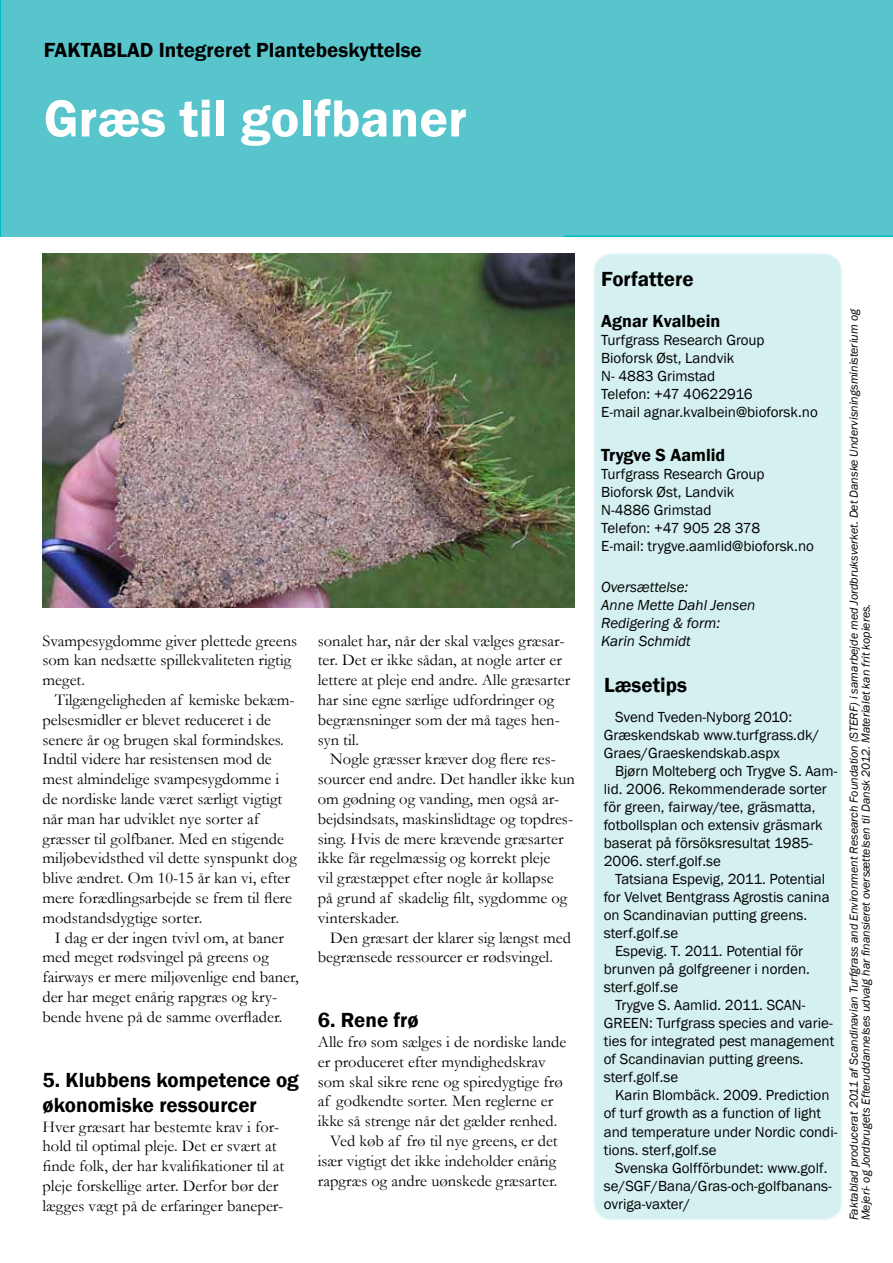
<style>
.page{position:relative;width:893px;height:1263px;background:#fff}
.page>*{position:absolute;margin:0;border:0;box-sizing:border-box;transform-origin:0 0}
.t1{font:600 54px "Franklin Gothic";color:#fff}
.t2{font:600 21px/25.2px "Franklin Gothic";color:#000}
.t3{font:600 18px "Franklin Gothic";color:#000}
.t4{font:16.5px/19.8px "Garamond";color:#000}
.t5{font:15px/18px "Franklin Gothic";color:#000}
.t6{font:italic 15px/18px "Franklin Gothic";color:#000}
.t7{font:italic 12px/12px "Franklin Gothic";color:#000}
</style>
<div class="page">
<div style="left:0;top:0;width:893px;height:237px;background:#57c5cb"></div>
<div style="left:1px;top:2px;width:562px;height:235px;background:#57c5cb"></div>
<div style="left:594px;top:254px;width:248px;height:966px;background:#d5f0f1;border-radius:18px"></div>
<div style="left:593px;top:253px;width:249px;height:967px;border:2px solid #c4e7e9;border-radius:18px"></div>
<img style="left:43px;top:253px;width:532px;height:354px">
<p class="t2" style="left:44px;top:38px;width:379px">Faktablad Integreret Plantebeskyttelse</p>
<h1 class="t1" style="left:44px;top:85px;width:425px">Græs til golfbaner</h1>
<p class="t2" style="left:601px;top:267px;width:94px">Forfattere</p>
<p class="t3" style="left:601px;top:310px;width:121px">Agnar Kvalbein</p>
<p class="t5" style="left:601px;top:332px;width:218px">Turfgrass Research Group<br>Bioforsk Øst, Landvik<br>N- 4883 Grimstad<br>Telefon: +47 40622916<br>E-mail agnar.kvalbein@bioforsk.no</p>
<p class="t3" style="left:601px;top:443px;width:126px">Trygve S Aamlid</p>
<p class="t5" style="left:601px;top:465px;width:214px">Turfgrass Research Group<br>Bioforsk Øst, Landvik<br>N-4886 Grimstad<br>Telefon: +47 905 28 378<br>E-mail: trygve.aamlid@bioforsk.no</p>
<p class="t6" style="left:601px;top:579px;width:156px">Oversættelse:<br>Anne Mette Dahl Jensen<br>Redigering &amp; form:</p>
<p class="t4" style="left:318px;top:630px;width:254px">sonalet har, når der skal vælges græsar&shy;ter. Det er ikke sådan, at nogle arter er lettere at pleje end andre. Alle græsarter har sine egne særlige udfordringer og begrænsninger som der må tages hen&shy;syn til.</p>
<p class="t4" style="left:318px;top:749px;width:259px;text-indent:12px">Nogle græsser kræver dog flere res&shy;sourcer end andre. Det handler ikke kun om gødning og vanding, men også ar&shy;bejdsindsats, maskinslidtage og topdres&shy;sing. Hvis de mere krævende græsarter ikke får regelmæssig og korrekt pleje<br>vil græstæppet efter nogle år kollapse<br>på grund af skadelig filt, sygdomme og vinterskader.</p>
<p class="t4" style="left:318px;top:927px;width:255px;text-indent:12px">Den græsart der klarer sig længst med begrænsede ressourcer er rødsvingel.</p>
<p class="t4" style="left:43px;top:630px;width:256px">Svampesygdomme giver plettede greens</p>
<p class="t6" style="left:601px;top:633px;width:91px">Karin Schmidt</p>
<p class="t4" style="left:43px;top:650px;width:250px">som kan nedsætte spillekvaliteten rigtig meget.</p>
<p class="t4" style="left:43px;top:689px;width:256px;text-indent:12px">Tilgængeligheden af kemiske bekæm&shy;pelsesmidler er blevet reduceret i de senere år og brugen skal formindskes.<br>Indtil videre har resistensen mod de mest almindelige svampesygdomme i de nordiske lande været særligt vigtigt når man har udviklet nye sorter af græsser til golfbaner. Med en stigende miljøbevidsthed vil dette synspunkt dog blive ændret. Om 10-15 år kan vi, efter mere forædlingsarbejde se frem til flere modstandsdygtige sorter.</p>
<p class="t4" style="left:43px;top:927px;width:258px;text-indent:12px">I dag er der ingen tvivl om, at baner med meget rødsvingel på greens og fairways er mere miljøvenlige end baner, der har meget enårig rapgræs og kry&shy;bende hvene på de samme overflader.</p>
<p class="t2" style="left:604px;top:672px;width:84px">Læsetips</p>
<p class="t5" style="left:604px;top:709px;width:217px;text-indent:11px">Svend Tveden-Nyborg 2010:<br>Græskendskab www.turfgrass.dk/<br>Graes/Graeskendskab.aspx</p>
<p class="t5" style="left:604px;top:763px;width:235px;text-indent:11px">Bjørn Molteberg och Trygve S. Aam&shy;lid. 2006. Rekommenderade sorter för green, fairway/tee, gräsmatta, fotbollsplan och extensiv gräsmark baserat på försöksresultat 1985-<br>2006. sterf.golf.se</p>
<p class="t5" style="left:615px;top:871px;width:212px">Tatsiana Espevig, 2011. Potential</p>
<p class="t5" style="left:604px;top:889px;width:227px">for Velvet Bentgrass Agrostis canina</p>
<p class="t5" style="left:604px;top:907px;width:205px">on Scandinavian putting greens.</p>
<p class="t5" style="left:604px;top:925px;width:76px">sterf.golf.se</p>
<p class="t5" style="left:615px;top:943px;width:189px">Espevig. T. 2011. Potential för</p>
<p class="t5" style="left:604px;top:961px;width:208px">brunven på golfgreener i norden.</p>
<p class="t5" style="left:604px;top:979px;width:76px">sterf.golf.se</p>
<p class="t5" style="left:615px;top:997px;width:192px">Trygve S. Aamlid. 2011. SCAN-</p>
<p class="t5" style="left:604px;top:1015px;width:230px">GREEN: Turfgrass species and varie-</p>
<p class="t5" style="left:604px;top:1033px;width:232px">ties for integrated pest management</p>
<p class="t5" style="left:604px;top:1051px;width:201px">of Scandinavian putting greens.</p>
<p class="t5" style="left:604px;top:1069px;width:76px">sterf.golf.se</p>
<p class="t5" style="left:615px;top:1087px;width:216px">Karin Blombäck. 2009. Prediction</p>
<p class="t5" style="left:604px;top:1105px;width:219px">of turf growth as a function of light</p>
<p class="t5" style="left:604px;top:1123px;width:235px">and temperature under Nordic condi-</p>
<p class="t5" style="left:604px;top:1141px;width:114px">tions. sterf,golf.se</p>
<p class="t5" style="left:615px;top:1159px;width:214px">Svenska Golfförbundet: www.golf.</p>
<p class="t5" style="left:604px;top:1177px;width:230px">se/SGF/Bana/Gras-och-golfbanans-</p>
<p class="t5" style="left:604px;top:1195px;width:88px">ovriga-vaxter/</p>
<p class="t2" style="left:318px;top:1008px;width:102px">6. Rene frø</p>
<p class="t4" style="left:318px;top:1031px;width:250px">Alle frø som sælges i de nordiske lande</p>
<p class="t4" style="left:318px;top:1051px;width:229px">er produceret efter myndighedskrav</p>
<p class="t4" style="left:318px;top:1071px;width:246px">som skal sikre rene og spiredygtige frø</p>
<p class="t4" style="left:318px;top:1091px;width:237px">af godkendte sorter. Men reglerne er</p>
<p class="t4" style="left:318px;top:1111px;width:241px">ikke så strenge når det gælder renhed.</p>
<p class="t4" style="left:330px;top:1130px;width:229px">Ved køb af frø til nye greens, er det</p>
<p class="t4" style="left:318px;top:1150px;width:240px">især vigtigt det ikke indeholder enårig</p>
<p class="t4" style="left:318px;top:1170px;width:241px">rapgræs og andre uønskede græsarter.</p>
<p class="t2" style="left:43px;top:1067px;width:258px">5. Klubbens kompetence og økonomiske ressourcer</p>
<p class="t4" style="left:43px;top:1116px;width:243px">Hver græsart har bestemte krav i for&shy;hold til optimal pleje. Det er svært at finde folk, der har kvalifikationer til at pleje forskellige arter. Derfor bør der lægges vægt på de erfaringer baneper-</p>
<p class="t7" style="left:848px;top:1220px;width:913px;rotate:-90deg">Faktablad producerat 2011 af Scandinavian Turfgrass and Environment Research Foundation (STERF) i samarbejde med Jordbruksverket. Det Danske Undervisningsministerium og<br>Mejeri- og Jordbrugets Efteruddannelses udvalg har finansieret oversættelsen til Dansk 2012. Materialet kan frit kopieres.</p>
</div>
